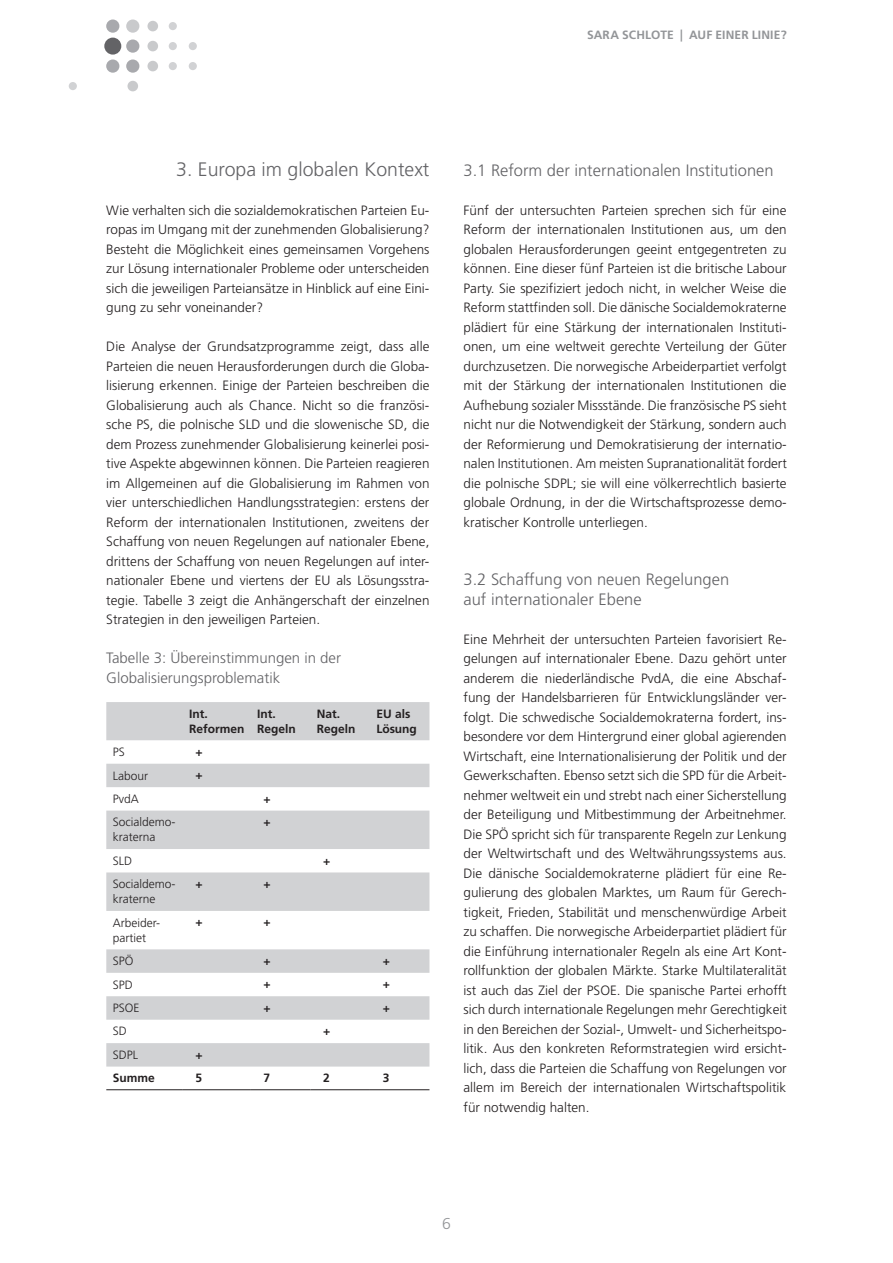
<style>
.page{position:relative;width:893px;height:1263px;background:#fff}
.page>*{position:absolute;margin:0;border:0;box-sizing:border-box;transform-origin:0 0}
._120_H1{font:300 19.5px "Frutiger CE";color:#636366}
._121_H2{font:300 16.5px/19.5px "Frutiger CE";color:#636366}
.t1{font:300 15.75px "Frutiger CE";color:#939598}
._301_T_U{font:300 15px/19.5px "Frutiger CE";color:#636366}
._201_Standard_O{font:300 13.5px/19.5px "Frutiger CE";color:#231f20;text-align:justify}
._200_Standard{font:300 13.5px/19.5px "Frutiger CE";color:#231f20;text-align:justify}
._303_T_F{font:300 12px/15px "Frutiger CE";color:#231f20}
._302_T_K{font:700 12px/15px "Frutiger CE";color:#231f20}
.t2{font:700 12px "Frutiger CE";color:#939598}
._303_T_F-2{font:700 12px "Frutiger CE";color:#231f20}
</style>
<div class="page">
<div style="left:104px;top:38px;width:17px;height:17px;background:#636366;border-radius:50%"></div>
<div style="left:69px;top:82px;width:8px;height:8px;background:#d1d2d4;border-radius:50%"></div>
<div style="left:127px;top:81px;width:11px;height:10px;background:#c9cacc;border-radius:50%"></div>
<div style="left:169px;top:22px;width:8px;height:8px;background:#d1d2d4;border-radius:50%"></div>
<div style="left:147px;top:21px;width:11px;height:10px;background:#c9cacc;border-radius:50%"></div>
<div style="left:189px;top:42px;width:8px;height:8px;background:#d1d2d4;border-radius:50%"></div>
<div style="left:169px;top:42px;width:8px;height:8px;background:#d1d2d4;border-radius:50%"></div>
<div style="left:147px;top:41px;width:11px;height:10px;background:#c9cacc;border-radius:50%"></div>
<div style="left:189px;top:62px;width:8px;height:8px;background:#d1d2d4;border-radius:50%"></div>
<div style="left:169px;top:62px;width:8px;height:8px;background:#d1d2d4;border-radius:50%"></div>
<div style="left:147px;top:61px;width:11px;height:10px;background:#c9cacc;border-radius:50%"></div>
<div style="left:126px;top:20px;width:13px;height:13px;background:#c9cacc;border-radius:50%"></div>
<div style="left:106px;top:20px;width:13px;height:13px;background:#a8a9ad;border-radius:50%"></div>
<div style="left:126px;top:39px;width:13px;height:14px;background:#a8a9ad;border-radius:50%"></div>
<div style="left:126px;top:59px;width:13px;height:14px;background:#a8a9ad;border-radius:50%"></div>
<div style="left:106px;top:59px;width:13px;height:14px;background:#a8a9ad;border-radius:50%"></div>
<svg style="left:106px;top:702px;width:323px;height:364px;fill:#d1d2d4"></svg>
<hr style="left:106px;top:1089px;width:77px;height:1px;background:#231f20">
<hr style="left:183px;top:1089px;width:68px;height:1px;background:#231f20">
<hr style="left:251px;top:1089px;width:59px;height:1px;background:#231f20">
<hr style="left:310px;top:1089px;width:60px;height:1px;background:#231f20">
<hr style="left:370px;top:1089px;width:59px;height:1px;background:#231f20">
<p class="t2" style="left:587px;top:28px;width:17px">Sara</p>
<p class="t2" style="left:622px;top:28px;width:15px">Schlote</p>
<p class="t2" style="left:680px;top:28px;width:43px">| Auf einer</p>
<p class="t2" style="left:752px;top:28px;width:13px">Linie</p>
<p class="t2" style="left:781px;top:28px;width:7px">?</p>
<p class="_120_H1" style="left:176px;top:157px;width:255px">3. Europa im globalen Kontext</p>
<p class="_201_Standard_O" style="left:106px;top:200px;width:325px">Wie verhalten sich die sozialdemokratischen Parteien Eu&shy;ropas im Umgang mit der zunehmenden Globalisierung?<br>Besteht die Möglichkeit eines gemeinsamen Vorgehens zur Lösung internationaler Probleme oder unterscheiden sich die jeweiligen Parteiansätze in Hinblick auf eine Eini&shy;gung zu sehr voneinander?</p>
<p class="_200_Standard" style="left:106px;top:336px;width:325px">Die Analyse der Grundsatzprogramme zeigt, dass alle Parteien die neuen Herausforderungen durch die Globa&shy;lisierung erkennen. Einige der Parteien beschreiben die Globalisierung auch als Chance. Nicht so die französi&shy;sche PS, die polnische SLD und die slowenische SD, die dem Prozess zunehmender Globalisierung keinerlei posi&shy;tive Aspekte abgewinnen können. Die Parteien reagieren im Allgemeinen auf die Globalisierung im Rahmen von vier unterschiedlichen Handlungsstrategien: erstens der Reform der internationalen Institutionen, zweitens der Schaffung von neuen Regelungen auf nationaler Ebene, drittens der Schaffung von neuen Regelungen auf inter&shy;nationaler Ebene und viertens der EU als Lösungsstra&shy;tegie. Tabelle 3 zeigt die Anhängerschaft der einzelnen Strategien in den jeweiligen Parteien.</p>
<p class="_301_T_U" style="left:106px;top:648px;width:236px">Tabelle 3: Übereinstimmungen in der<br>Globalisierungsproblematik</p>
<p class="_302_T_K" style="left:189px;top:706px;width:57px">Int.<br>Reformen</p>
<p class="_302_T_K" style="left:257px;top:706px;width:40px">Int.<br>Regeln</p>
<p class="_302_T_K" style="left:317px;top:706px;width:40px">Nat.<br>Regeln</p>
<p class="_302_T_K" style="left:376px;top:706px;width:42px">EU als<br>Lösung</p>
<p class="_303_T_F" style="left:113px;top:744px;width:13px">PS</p>
<p class="_303_T_F-2" style="left:196px;top:744px;width:9px">+</p>
<p class="_303_T_F" style="left:113px;top:768px;width:37px">Labour</p>
<p class="_303_T_F-2" style="left:196px;top:768px;width:9px">+</p>
<p class="_303_T_F" style="left:113px;top:791px;width:28px">PvdA</p>
<p class="_303_T_F-2" style="left:264px;top:791px;width:9px">+</p>
<p class="_303_T_F" style="left:113px;top:814px;width:63px">Socialdemo&shy;kraterna</p>
<p class="_303_T_F-2" style="left:264px;top:815px;width:9px">+</p>
<p class="_303_T_F" style="left:113px;top:853px;width:21px">SLD</p>
<p class="_303_T_F-2" style="left:323px;top:853px;width:9px">+</p>
<p class="_303_T_F" style="left:113px;top:876px;width:63px">Socialdemo&shy;kraterne</p>
<p class="_303_T_F-2" style="left:196px;top:877px;width:9px">+</p>
<p class="_303_T_F-2" style="left:264px;top:877px;width:9px">+</p>
<p class="_303_T_F" style="left:113px;top:915px;width:48px">Arbeider&shy;partiet</p>
<p class="_303_T_F-2" style="left:196px;top:915px;width:9px">+</p>
<p class="_303_T_F-2" style="left:264px;top:915px;width:9px">+</p>
<p class="_303_T_F" style="left:113px;top:953px;width:22px">SPÖ</p>
<p class="_303_T_F-2" style="left:264px;top:953px;width:9px">+</p>
<p class="_303_T_F-2" style="left:383px;top:953px;width:9px">+</p>
<p class="_303_T_F" style="left:113px;top:977px;width:22px">SPD</p>
<p class="_303_T_F-2" style="left:264px;top:977px;width:9px">+</p>
<p class="_303_T_F-2" style="left:383px;top:977px;width:9px">+</p>
<p class="_303_T_F" style="left:113px;top:1000px;width:28px">PSOE</p>
<p class="_303_T_F-2" style="left:264px;top:1000px;width:9px">+</p>
<p class="_303_T_F-2" style="left:383px;top:1000px;width:9px">+</p>
<p class="_303_T_F" style="left:113px;top:1024px;width:16px">SD</p>
<p class="_303_T_F-2" style="left:323px;top:1024px;width:9px">+</p>
<p class="_303_T_F" style="left:113px;top:1047px;width:27px">SDPL</p>
<p class="_303_T_F-2" style="left:196px;top:1047px;width:9px">+</p>
<p class="_303_T_F-2" style="left:113px;top:1071px;width:44px">Summe</p>
<p class="_303_T_F-2" style="left:196px;top:1071px;width:8px">5</p>
<p class="_303_T_F-2" style="left:264px;top:1071px;width:8px">7</p>
<p class="_303_T_F-2" style="left:323px;top:1071px;width:8px">2</p>
<p class="_303_T_F-2" style="left:383px;top:1071px;width:8px">3</p>
<p class="_121_H2" style="left:463px;top:160px;width:312px">3.1 Reform der internationalen Institutionen</p>
<p class="_201_Standard_O" style="left:463px;top:200px;width:325px">Fünf der untersuchten Parteien sprechen sich für eine Reform der internationalen Institutionen aus, um den globalen Herausforderungen geeint entgegentreten zu können. Eine dieser fünf Parteien ist die britische Labour Party. Sie spezifiziert jedoch nicht, in welcher Weise die Reform stattfinden soll. Die dänische Socialdemokraterne plädiert für eine Stärkung der internationalen Instituti&shy;onen, um eine weltweit gerechte Verteilung der Güter durchzusetzen. Die norwegische Arbeiderpartiet verfolgt mit der Stärkung der internationalen Institutionen die Aufhebung sozialer Missstände. Die französische PS sieht nicht nur die Notwendigkeit der Stärkung, sondern auch der Reformierung und Demokratisierung der internatio&shy;nalen Institutionen. Am meisten Supranationalität fordert die polnische SDPL; sie will eine völkerrechtlich basierte globale Ordnung, in der die Wirtschaftsprozesse demo&shy;kratischer Kontrolle unterliegen.</p>
<p class="_121_H2" style="left:463px;top:569px;width:267px">3.2 Schaffung von neuen Regelungen auf -internationaler Ebene</p>
<p class="_201_Standard_O" style="left:463px;top:629px;width:325px">Eine Mehrheit der untersuchten Parteien favorisiert Re&shy;gelungen auf internationaler Ebene. Dazu gehört unter anderem die niederländische PvdA, die eine Abschaf&shy;fung der Handelsbarrieren für Entwicklungsländer ver&shy;folgt. Die schwedische Socialdemokraterna fordert, ins&shy;besondere vor dem Hintergrund einer global agierenden Wirtschaft, eine Internationalisierung der Politik und der Gewerkschaften. Ebenso setzt sich die SPD für die Arbeit&shy;nehmer weltweit ein und strebt nach einer Sicherstellung der Beteiligung und Mitbestimmung der Arbeitnehmer.<br>Die SPÖ spricht sich für transparente Regeln zur Lenkung der Weltwirtschaft und des Weltwährungssystems aus.<br>Die dänische Socialdemokraterne plädiert für eine Re&shy;gulierung des globalen Marktes, um Raum für Gerech&shy;tigkeit, Frieden, Stabilität und menschenwürdige Arbeit zu schaffen. Die norwegische Arbeiderpartiet plädiert für die Einführung internationaler Regeln als eine Art Kont&shy;rollfunktion der globalen Märkte. Starke Multilateralität ist auch das Ziel der PSOE. Die spanische Partei erhofft sich durch internationale Regelungen mehr Gerechtigkeit in den Bereichen der Sozial-, Umwelt- und Sicherheitspo&shy;litik. Aus den konkreten Reformstrategien wird ersicht&shy;lich, dass die Parteien die Schaffung von Regelungen vor allem im Bereich der internationalen Wirtschaftspolitik für notwendig halten.</p>
<p class="t1" style="left:442px;top:1214px;width:10px">6</p>
</div>
